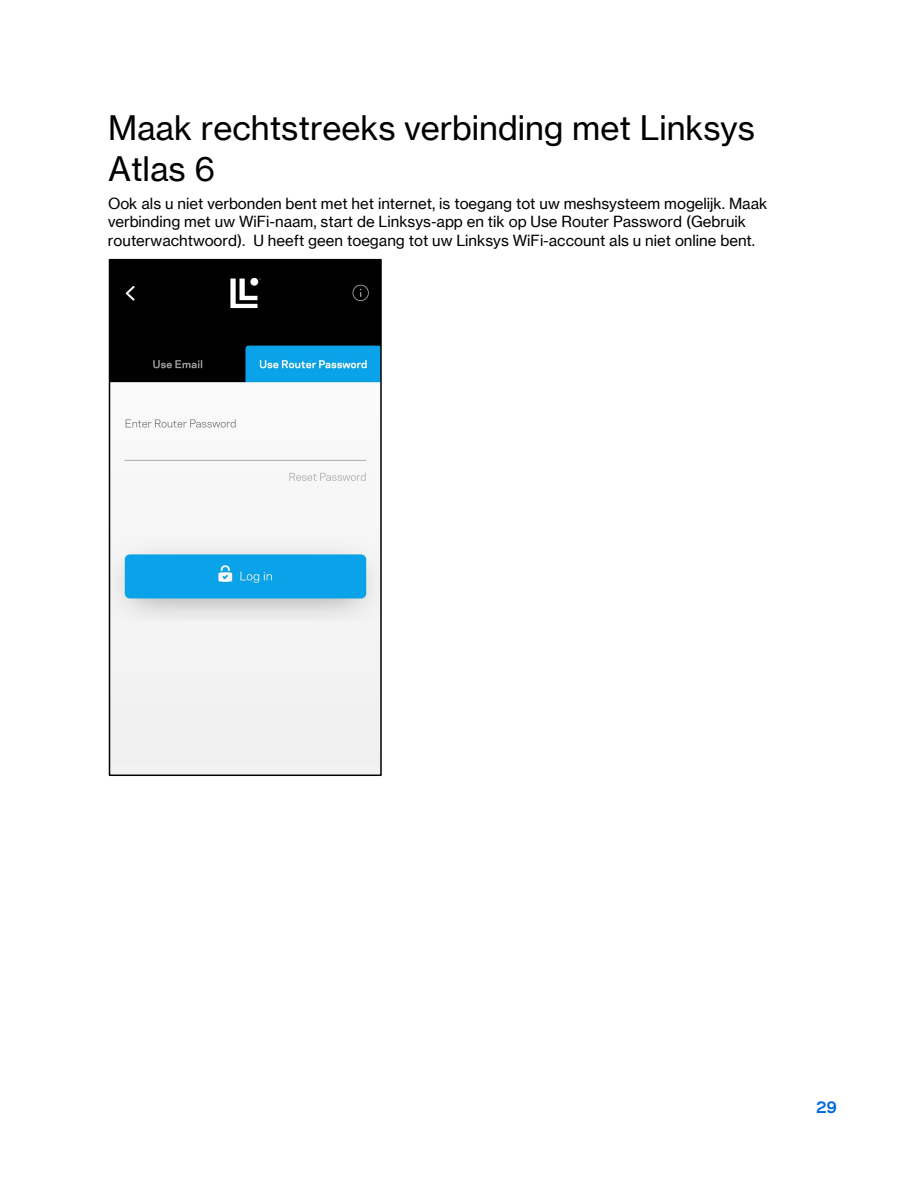
<style>
.page{position:relative;width:918px;height:1188px;background:#fff}
.page>*{position:absolute;margin:0;border:0;box-sizing:border-box;transform-origin:0 0}
.t1{font:33px/40.3px "Neue Haas Grotesk Text Pro";color:#000}
.t2{font:15px/18.3px "Neue Haas Grotesk Text Pro";color:#000}
.t3{font:700 15px "Galaxie Polaris";color:#0068d9}
</style>
<div class="page">
<img style="left:112px;top:262px;width:267px;height:511px">
<div style="left:109px;top:259px;width:273px;height:517px;border:2px solid #000"></div>
<h1 class="t1" style="left:108px;top:108px;width:649px">Maak rechtstreeks verbinding met Linksys<br>Atlas 6</h1>
<p class="t2" style="left:108px;top:194px;width:661px">Ook als u niet verbonden bent met het internet, is toegang tot uw meshsysteem mogelijk. Maak verbinding met uw WiFi-naam, start de Linksys-app en tik op Use Router Password (Gebruik routerwachtwoord). U heeft geen toegang tot uw Linksys WiFi-account als u niet online bent.</p>
<p class="t3" style="left:816px;top:1096px;width:23px">29</p>
</div>
